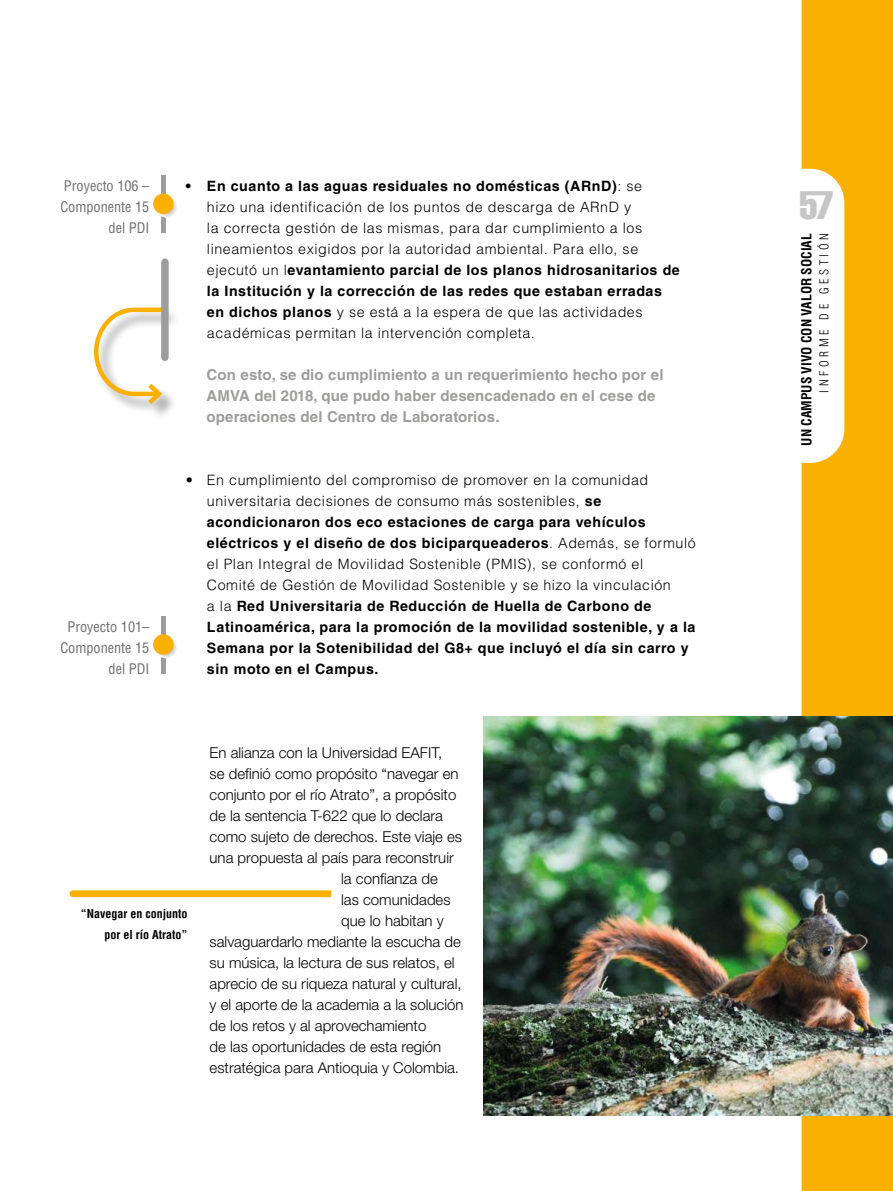
<style>
.page{position:relative;width:893px;height:1191px;background:#fff}
.page>*{position:absolute;margin:0;border:0;box-sizing:border-box;transform-origin:0 0}
.t1{font:39px "Helvetica LT Std Comp";color:#c6c6c6}
.t2{font:300 15px "Helvetica Neue LT Std";color:#000}
.t3{font:700 15px/21px "Helvetica LT Std";letter-spacing:.01em;color:#9d9d9c}
.t4{font:700 14.25px/21px "Helvetica LT Std";letter-spacing:.04em;color:#000}
.t5{font:300 14.25px/21px "Helvetica LT Std";letter-spacing:.04em;color:#000}
.t6{font:condensed 14.25px/21px "Helvetica LT Std";color:#706f6f;text-align:right}
.t7{font:700 condensed 13.5px "Helvetica LT Std";color:#000}
.t8{font:700 condensed 12px/21px "Helvetica LT Std";color:#000;text-align:right}
.t9{font:300 condensed 12px "Helvetica LT Std";letter-spacing:.3em;color:#000}
.s1{font-weight:700}
.s2{font-weight:300}
</style>
<div class="page">
<svg style="left:801px;top:0;width:92px;height:1191px;fill:#f9b000"></svg>
<hr style="left:162px;top:176px;width:4px;height:57px;background:#9d9d9c">
<hr style="left:162px;top:616px;width:4px;height:57px;background:#9d9d9c">
<svg style="left:155px;top:195px;width:22px;height:22px"></svg>
<div style="left:153px;top:194px;width:21px;height:20px;background:#f9b000;border-radius:50%"></div>
<svg style="left:155px;top:636px;width:22px;height:22px"></svg>
<div style="left:153px;top:634px;width:21px;height:21px;background:#f9b000;border-radius:50%"></div>
<div style="left:95px;top:307px;width:85px;height:113px;background:#000;opacity:.38"></div>
<svg style="left:94px;top:307px;width:74px;height:102px"></svg>
<div style="left:161px;top:262px;width:8px;height:95px;background:#9d9d9c"></div>
<img style="left:483px;top:716px;width:410px;height:399px">
<svg style="left:69px;top:890px;width:263px;height:8px;background:#f9bc28"></svg>
<p class="t6" style="left:60px;top:175px;width:91px">Proyecto 106 –<br>Componente 15 del PDI</p>
<p class="t6" style="left:60px;top:616px;width:91px">Proyecto 101–<br>Componente 15 del PDI</p>
<p class="t5" style="left:207px;top:175px;width:474px;text-indent:-21px"><span class="s1">• En cuanto a las aguas residuales no domésticas (ARnD)</span>: se<br>hizo una identificación de los puntos de descarga de ARnD y<br>la correcta gestión de las mismas, para dar cumplimiento a los lineamientos exigidos por la autoridad ambiental. Para ello, se ejecutó un l<span class="s1">evantamiento parcial de los planos hidrosanitarios de la Institución y la corrección de las redes que estaban erradas en dichos planos</span> y se está a la espera de que las actividades académicas permitan la intervención completa.</p>
<p class="t3" style="left:207px;top:364px;width:458px">Con esto, se dio cumplimiento a un requerimiento hecho por el<br>AMVA del 2018, que pudo haber desencadenado en el cese de operaciones del Centro de Laboratorios.</p>
<p class="t4" style="left:207px;top:469px;width:490px;text-indent:-21px"><span class="s2">• En cumplimiento del compromiso de promover en la comunidad universitaria decisiones de consumo más sostenibles,</span> se acondicionaron dos eco estaciones de carga para vehículos eléctricos y el diseño de dos biciparqueaderos<span class="s2">. Además, se formuló el Plan Integral de Movilidad Sostenible (PMIS), se conformó el<br>Comité de Gestión de Movilidad Sostenible y se hizo la vinculación<br>a la</span> Red Universitaria de Reducción de Huella de Carbono de Latinoamérica, para la promoción de la movilidad sostenible, y a la Semana por la Sotenibilidad del G8+ que incluyó el día sin carro y sin moto en el Campus.</p>
<p class="t8" style="left:81px;top:903px;width:108px">“Navegar en conjunto por el río Atrato”</p>
<p class="t2" style="left:210px;top:744px;width:234px">En alianza con la Universidad EAFIT,</p>
<p class="t2" style="left:210px;top:765px;width:250px">se definió como propósito “navegar en</p>
<p class="t2" style="left:210px;top:786px;width:248px">conjunto por el río Atrato”, a propósito</p>
<p class="t2" style="left:210px;top:807px;width:235px">de la sentencia T-622 que lo declara</p>
<p class="t2" style="left:210px;top:828px;width:254px">como sujeto de derechos. Este viaje es</p>
<p class="t2" style="left:210px;top:849px;width:246px">una propuesta al país para reconstruir</p>
<p class="t2" style="left:341px;top:870px;width:98px">la confianza de</p>
<p class="t2" style="left:341px;top:891px;width:111px">las comunidades</p>
<p class="t2" style="left:341px;top:912px;width:104px">que lo habitan y</p>
<p class="t2" style="left:210px;top:933px;width:253px">salvaguardarlo mediante la escucha de</p>
<p class="t2" style="left:210px;top:954px;width:247px">su música, la lectura de sus relatos, el</p>
<p class="t2" style="left:210px;top:975px;width:254px">aprecio de su riqueza natural y cultural,</p>
<p class="t2" style="left:210px;top:996px;width:255px">y el aporte de la academia a la solución</p>
<p class="t2" style="left:210px;top:1017px;width:218px">de los retos y al aprovechamiento</p>
<p class="t2" style="left:210px;top:1038px;width:233px">de las oportunidades de esta región</p>
<p class="t2" style="left:210px;top:1059px;width:251px">estratégica para Antioquia y Colombia.</p>
<h1 class="t1" style="left:799px;top:181px;width:36px">57</h1>
<p class="t7" style="left:798px;top:445px;width:214px;rotate:-90deg">UN CAMPUS VIVO CON VALOR SOCIAL</p>
<p class="t9" style="left:817px;top:392px;width:161px;rotate:-90deg">INFORME DE GESTIÓN</p>
</div>
